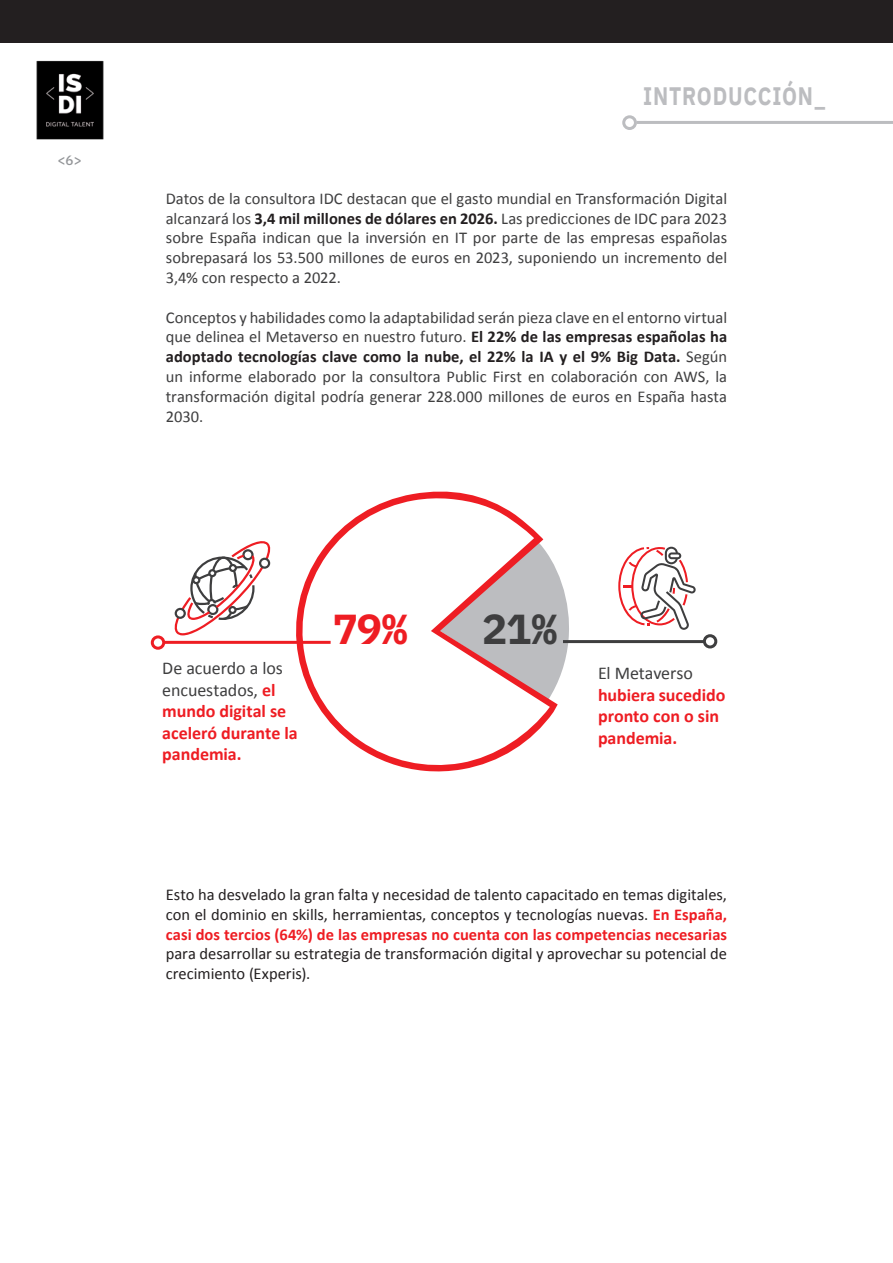
<style>
.page{position:relative;width:893px;height:1263px;background:#fff}
.page>*{position:absolute;margin:0;border:0;box-sizing:border-box;transform-origin:0 0}
.t1{font:700 42px "IBM Plex Mono";color:#ee1d23}
.t2{font:700 42px "IBM Plex Mono";color:#3e3e3f}
.t3{font:700 25.2px "IBM Plex Sans";letter-spacing:.035em;color:#bcbdc0;scale:.83 1}
.t4{font:700 18px/21.6px "Calibri";color:#ee1d23}
.TXT{font:16.5px/19.8px "Calibri";letter-spacing:-.005em;color:#3e3e3f;text-align:justify}
.t5{font:16.5px/19.8px "Calibri";color:#231f20;text-align:justify}
.t6{font:500 13.5px "IBM Plex Mono";color:#939598}
.s1{font-weight:700;color:#231f20}
.s2{font-weight:400;color:#3e3e3f}
.s3{font-weight:700;color:#ee1d23}
</style>
<div class="page">
<img style="left:36px;top:60px;width:68px;height:80px">
<div style="left:0;top:0;width:893px;height:43px;background:#231f20"></div>
<svg style="left:558px;top:574px;width:14px;height:107px"></svg>
<svg style="left:277px;top:491px;width:281px;height:281px"></svg>
<svg style="left:174px;top:541px;width:97px;height:94px"></svg>
<svg style="left:618px;top:547px;width:78px;height:83px"></svg>
<div style="left:151px;top:635px;width:14px;height:15px;border:3px solid #ee1d23;border-radius:50%"></div>
<hr style="left:165px;top:641px;width:166px;height:3px;background:#ee1d23">
<div style="left:703px;top:634px;width:14px;height:14px;border:3px solid #3e3e3f;border-radius:50%"></div>
<hr style="left:563px;top:640px;width:140px;height:3px;background:#3e3e3f">
<hr style="left:637px;top:121px;width:256px;height:3px;background:#bcbdc0">
<div style="left:622px;top:115px;width:15px;height:15px;border:3px solid #bcbdc0;border-radius:50%"></div>
<p class="t6" style="left:58px;top:149px;width:26px">&lt;6&gt;</p>
<p class="t3" style="left:643px;top:76px;width:222px">INTRODUCCIÓN_</p>
<p class="TXT" style="left:166px;top:188px;width:563px">Datos de la consultora IDC destacan que el gasto mundial en Transformación Digital alcanzará los <span class="s1">3,4 mil millones de dólares en 2026.</span> Las predicciones de IDC para 2023 sobre España indican que la inversión en IT por parte de las empresas españolas sobrepasará los 53.500 millones de euros en 2023, suponiendo un incremento del 3,4% con respecto a 2022.</p>
<p class="TXT" style="left:166px;top:306px;width:563px">Conceptos y habilidades como la adaptabilidad serán pieza clave en el entorno virtual que delinea el Metaverso en nuestro futuro. <span class="s1">El 22% de las empresas españolas ha adoptado tecnologías clave como la nube, el 22% la IA y el 9% Big Data.</span> Según un informe elaborado por la consultora Public First en colaboración con AWS, la transformación digital podría generar 228.000 millones de euros en España hasta 2030.</p>
<p class="t1" style="left:333px;top:596px;width:76px">79%</p>
<p class="t2" style="left:482px;top:596px;width:77px">21%</p>
<p class="t4" style="left:162px;top:657px;width:137px"><span class="s2">De acuerdo a los encuestados,</span> el mundo digital se aceleró durante la pandemia.</p>
<p class="t4" style="left:598px;top:662px;width:129px"><span class="s2">El Metaverso </span>hubiera sucedido pronto con o sin pandemia.</p>
<p class="t5" style="left:166px;top:884px;width:563px">Esto ha desvelado la gran falta y necesidad de talento capacitado en temas digitales, con el dominio en skills, herramientas, conceptos y tecnologías nuevas. <span class="s3">En España, casi dos tercios (64%) de las empresas no cuenta con las competencias necesarias </span>para desarrollar su estrategia de transformación digital y aprovechar su potencial de crecimiento (Experis).</p>
</div>
